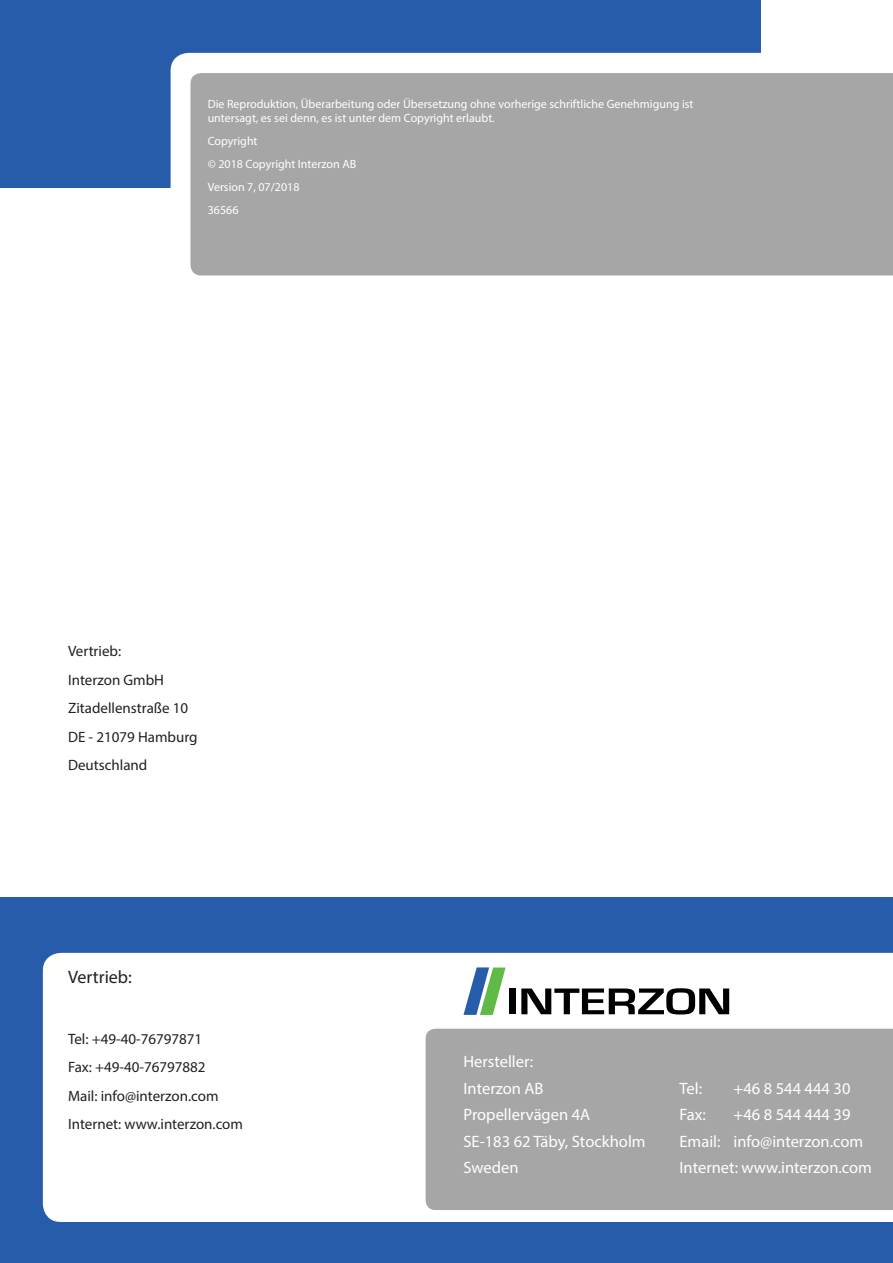
<style>
.page{position:relative;width:893px;height:1263px;background:#fff}
.page>*{position:absolute;margin:0;border:0;box-sizing:border-box;transform-origin:0 0}
.t1{font:18px "Myriad Pro";color:#231f20}
.t2{font:16.5px/26.5px "Myriad Pro";color:#fff}
.t3{font:15px/28.5px "Myriad Pro";color:#231f20}
.t4{font:12px/23px "Myriad Pro";color:#fff}
</style>
<div class="page">
<div style="left:0;top:897px;width:893px;height:366px;background:#275caa"></div>
<div style="left:43px;top:953px;width:850px;height:269px;background:#fff"></div>
<div style="left:509px;top:988px;width:7px;height:26px;background:#000"></div>
<svg style="left:521px;top:988px;width:208px;height:26px;background:#7f7f7f"></svg>
<svg style="left:463px;top:967px;width:43px;height:48px"></svg>
<div style="left:424px;top:1027px;width:469px;height:184px;background:#a7a6a6"></div>
<div style="left:0;top:0;width:760px;height:187px;background:#275caa"></div>
<div style="left:171px;top:53px;width:722px;height:223px;background:#fff"></div>
<div style="left:190px;top:73px;width:703px;height:202px;background:#a7a6a6"></div>
<p class="t4" style="left:208px;top:96px;width:487px;line-height:14.4px">Die Reproduktion, Überarbeitung oder Übersetzung ohne vorherige schriftliche Genehmigung ist untersagt, es sei denn, es ist unter dem Copyright erlaubt.</p>
<p class="t4" style="left:208px;top:129px;width:150px">Copyright<br>© 2018 Copyright Interzon AB<br>Version 7, 07/2018<br>36566</p>
<p class="t3" style="left:68px;top:637px;width:131px">Vertrieb:<br>Interzon GmbH<br>Zitadellenstraße 10<br>DE - 21079 Hamburg<br>Deutschland</p>
<h1 class="t1" style="left:68px;top:966px;width:65px">Vertrieb:</h1>
<p class="t3" style="left:68px;top:1024px;width:177px">Tel: +49-40-76797871<br>Fax: +49-40-76797882<br>Mail: info@interzon.com<br>Internet: www.interzon.com</p>
<h2 class="t2" style="left:463px;top:1048px;width:82px">Hersteller:<br>Interzon AB</h2>
<h2 class="t2" style="left:679px;top:1074px;width:24px">Tel:</h2>
<h2 class="t2" style="left:733px;top:1074px;width:118px">+46 8 544 444 30</h2>
<h2 class="t2" style="left:463px;top:1101px;width:128px">Propellervägen 4A</h2>
<h2 class="t2" style="left:679px;top:1101px;width:28px">Fax:</h2>
<h2 class="t2" style="left:733px;top:1101px;width:118px">+46 8 544 444 39</h2>
<h2 class="t2" style="left:463px;top:1127px;width:184px">SE-183 62 Täby, Stockholm</h2>
<h2 class="t2" style="left:679px;top:1127px;width:185px">Email: info@interzon.com</h2>
<h2 class="t2" style="left:463px;top:1154px;width:56px">Sweden</h2>
<h2 class="t2" style="left:679px;top:1154px;width:194px">Internet: www.interzon.com</h2>
</div>
